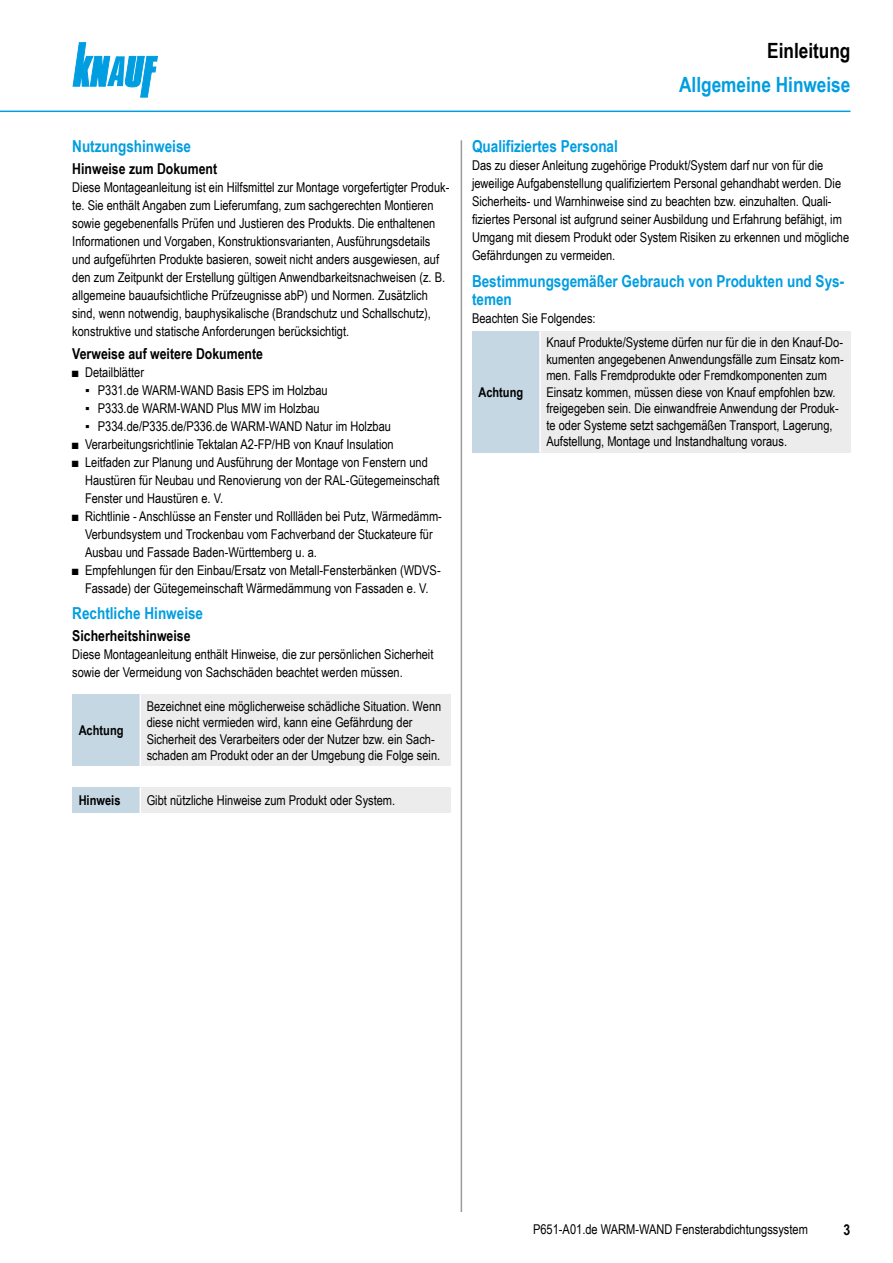
<style>
.page{position:relative;width:893px;height:1263px;background:#fff}
.page>*{position:absolute;margin:0;border:0;box-sizing:border-box;transform-origin:0 0}
.IHV_Ue2_Kopf_Ma{font:700 21px "Arial Narrow";color:#009de0}
.IHV_Ue1_Kopf_Ma{font:700 21px "Arial Narrow";color:#000}
.IHV_Ue3_11cyan_Ma{font:700 16.5px/18px "Arial Narrow";color:#009de0}
.Ue4_10schwarz_Ma{font:700 15px "Arial Narrow";color:#000}
.Text_Ma{font:13.5px/18px "Arial Narrow";color:#000}
.Hinweis_Text_Abs_o_M{font:13.5px/16.5px "Arial Narrow";color:#000}
.Hinweis_Text_Ma{font:13.5px/16.5px "Arial Narrow";color:#000}
.Hinweis_Ma{font:700 13.5px "Arial Narrow";color:#000}
</style>
<div class="page">
<svg style="left:73px;top:43px;width:84px;height:54px"></svg>
<hr style="left:0;top:111px;width:850px;height:1px;background:#009de0">
<hr style="left:461px;top:140px;width:1px;height:1072px;background:#9b9b9b">
<div style="left:72px;top:694px;width:68px;height:72px;background:#c6d7e4"></div>
<div style="left:140px;top:694px;width:311px;height:72px;background:#ececec"></div>
<hr style="left:140px;top:694px;width:1px;height:72px;background:#fff">
<div style="left:72px;top:788px;width:68px;height:25px;background:#c6d7e4"></div>
<div style="left:140px;top:788px;width:311px;height:25px;background:#ececec"></div>
<svg style="left:140px;top:788px;width:1px;height:25px"></svg>
<div style="left:472px;top:331px;width:68px;height:122px;background:#c6d7e4"></div>
<div style="left:540px;top:331px;width:310px;height:122px;background:#ececec"></div>
<hr style="left:539px;top:331px;width:2px;height:122px;background:#fff">
<p class="IHV_Ue3_11cyan_Ma" style="left:72px;top:137px;width:120px">Nutzungshinweise</p>
<p class="Ue4_10schwarz_Ma" style="left:72px;top:158px;width:146px">Hinweise zum Dokument</p>
<p class="Text_Ma" style="left:72px;top:178px;width:379px">Diese Montageanleitung ist ein Hilfsmittel zur Montage vorgefertigter Produk&shy;te. Sie enthält Angaben zum Lieferumfang, zum sachgerechten Montieren sowie gegebenenfalls Prüfen und Justieren des Produkts. Die enthaltenen Informationen und Vorgaben, Konstruktionsvarianten, Ausführungsdetails und aufgeführten Produkte basieren, soweit nicht anders ausgewiesen, auf den zum Zeitpunkt der Erstellung gültigen Anwendbarkeitsnachweisen (z. B. allgemeine bauaufsichtliche Prüfzeugnisse abP) und Normen. Zusätzlich sind, wenn notwendig, bauphysikalische (Brandschutz und Schallschutz), konstruktive und statische Anforderungen berücksichtigt.</p>
<p class="Ue4_10schwarz_Ma" style="left:72px;top:342px;width:192px">Verweise auf weitere Dokumente</p>
<p class="Text_Ma" style="left:72px;top:362px;width:73px">■ Detailblätter</p>
<p class="Text_Ma" style="left:85px;top:380px;width:244px">▪ P331.de WARM-WAND Basis EPS im Holzbau</p>
<p class="Text_Ma" style="left:85px;top:398px;width:236px">▪ P333.de WARM-WAND Plus MW im Holzbau</p>
<p class="Text_Ma" style="left:85px;top:416px;width:308px">▪ P334.de/P335.de/P336.de WARM-WAND Natur im Holzbau</p>
<p class="Text_Ma" style="left:72px;top:434px;width:323px">■ Verarbeitungsrichtlinie Tektalan A2-FP/HB von Knauf Insulation</p>
<p class="Text_Ma" style="left:85px;top:452px;width:356px;text-indent:-13px">■ Leitfaden zur Planung und Ausführung der Montage von Fenstern und<br>Haustüren für Neubau und Renovierung von der RAL-Gütegemeinschaft<br>Fenster und Haustüren e. V.</p>
<p class="Text_Ma" style="left:85px;top:506px;width:358px;text-indent:-13px">■ Richtlinie - Anschlüsse an Fenster und Rollläden bei Putz, Wärmedämm-<br>Verbundsystem und Trockenbau vom Fachverband der Stuckateure für<br>Ausbau und Fassade Baden-Württemberg u. a.</p>
<p class="Text_Ma" style="left:72px;top:560px;width:370px;text-align:center">■ Empfehlungen für den Einbau/Ersatz von Metall-Fensterbänken (WDVS-<br>Fassade) der Gütegemeinschaft Wärmedämmung von Fassaden e. V.</p>
<p class="IHV_Ue3_11cyan_Ma" style="left:72px;top:604px;width:132px">Rechtliche Hinweise</p>
<p class="Ue4_10schwarz_Ma" style="left:72px;top:625px;width:120px">Sicherheitshinweise</p>
<p class="Text_Ma" style="left:72px;top:645px;width:363px">Diese Montageanleitung enthält Hinweise, die zur persönlichen Sicherheit sowie der Vermeidung von Sachschäden beachtet werden müssen.</p>
<p class="Hinweis_Ma" style="left:79px;top:720px;width:46px">Achtung</p>
<p class="Hinweis_Text_Ma" style="left:147px;top:697px;width:296px">Bezeichnet eine möglicherweise schädliche Situation. Wenn diese nicht vermieden wird, kann eine Gefährdung der Sicherheit des Verarbeiters oder der Nutzer bzw. ein Sach&shy;schaden am Produkt oder an der Umgebung die Folge sein.</p>
<p class="Hinweis_Ma" style="left:79px;top:790px;width:43px">Hinweis</p>
<p class="Hinweis_Text_Ma" style="left:147px;top:792px;width:250px">Gibt nützliche Hinweise zum Produkt oder System.</p>
<p class="IHV_Ue1_Kopf_Ma" style="left:767px;top:34px;width:85px">Einleitung</p>
<p class="IHV_Ue2_Kopf_Ma" style="left:679px;top:69px;width:173px">Allgemeine Hinweise</p>
<p class="IHV_Ue3_11cyan_Ma" style="left:472px;top:137px;width:147px">Qualifiziertes Personal</p>
<p class="Text_Ma" style="left:472px;top:156px;width:379px">Das zu dieser Anleitung zugehörige Produkt/System darf nur von für die jeweilige Aufgabenstellung qualifiziertem Personal gehandhabt werden. Die Sicherheits- und Warnhinweise sind zu beachten bzw. einzuhalten. Quali&shy;fiziertes Personal ist aufgrund seiner Ausbildung und Erfahrung befähigt, im Umgang mit diesem Produkt oder System Risiken zu erkennen und mögliche Gefährdungen zu vermeiden.</p>
<p class="IHV_Ue3_11cyan_Ma" style="left:472px;top:271px;width:374px">Bestimmungsgemäßer Gebrauch von Produkten und Sys&shy;temen</p>
<p class="Text_Ma" style="left:472px;top:308px;width:125px">Beachten Sie Folgendes:</p>
<p class="Hinweis_Ma" style="left:478px;top:382px;width:46px">Achtung</p>
<p class="Hinweis_Text_Abs_o_M" style="left:546px;top:334px;width:299px">Knauf Produkte/Systeme dürfen nur für die in den Knauf‑Do&shy;kumenten angegebenen Anwendungsfälle zum Einsatz kom&shy;men. Falls Fremdprodukte oder Fremdkomponenten zum Einsatz kommen, müssen diese von Knauf empfohlen bzw. freigegeben sein. Die einwandfreie Anwendung der Produk&shy;te oder Systeme setzt sachgemäßen Transport, Lagerung, Aufstellung, Montage und Instandhaltung voraus.</p>
<p class="Text_Ma" style="left:533px;top:1220px;width:276px">P651-A01.de WARM-WAND Fensterabdichtungssystem</p>
<p class="Ue4_10schwarz_Ma" style="left:844px;top:1218px;width:8px">3</p>
</div>
